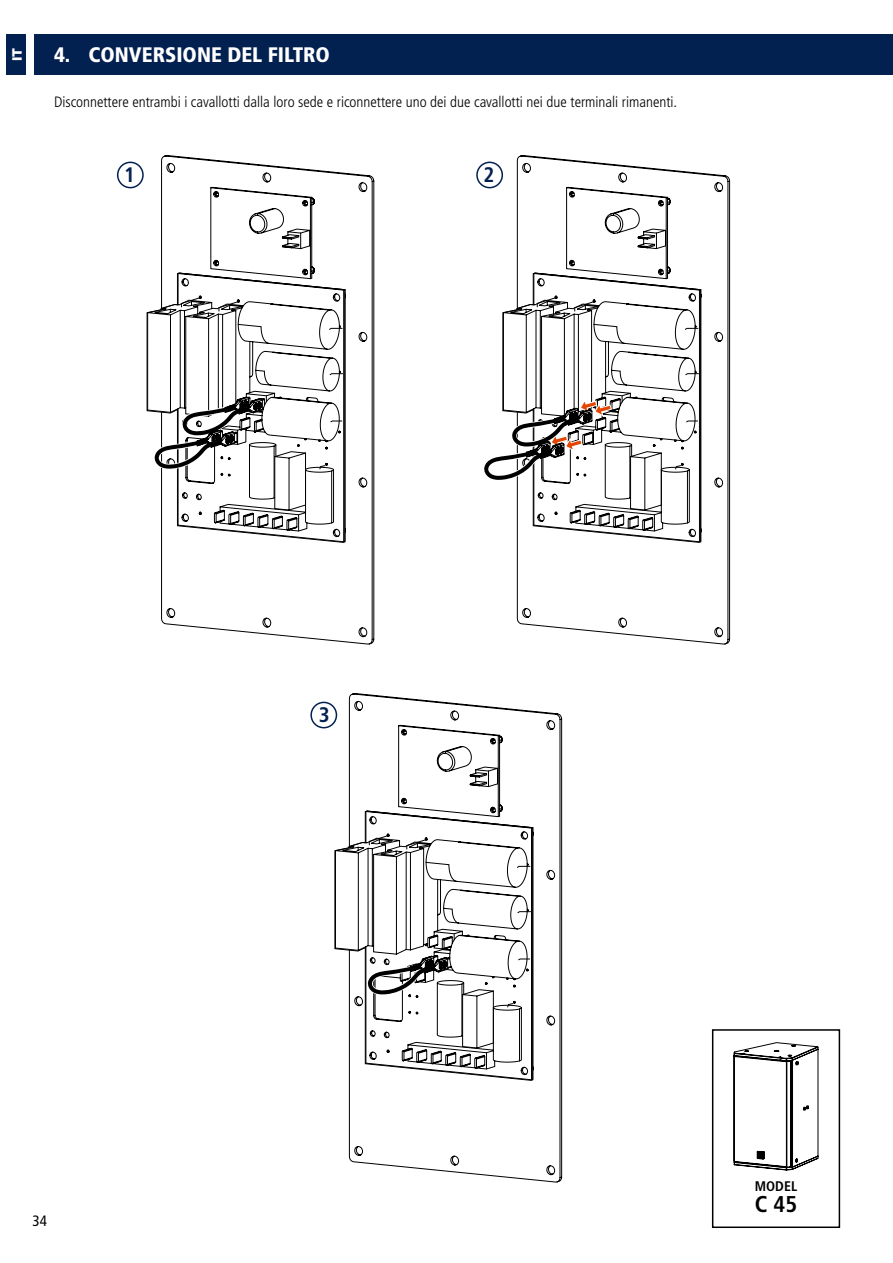
<style>
.page{position:relative;width:893px;height:1263px;background:#fff}
.page>*{position:absolute;margin:0;border:0;box-sizing:border-box;transform-origin:0 0}
.t1{font:700 condensed 22.8px "Frutiger LT Std";color:#000}
.t2{font:900 condensed 21px "Frutiger LT Std";color:#fff}
.t3{font:700 condensed 21px "Frutiger LT Std";color:#022050}
.t4{font:300 condensed 15px "Frutiger LT Std";color:#000}
.t5{font:condensed 15px "Frutiger LT Std";color:#000}
.t6{font:700 condensed 13.95px "Frutiger LT Std";color:#000}
.t7{font:900 13.5px "Gotham";color:#fff}
</style>
<div class="page">
<div style="left:6px;top:34px;width:20px;height:41px;background:#022050"></div>
<div style="left:34px;top:34px;width:859px;height:41px;background:#022050"></div>
<svg style="left:161px;top:155px;width:214px;height:490px"></svg>
<svg style="left:147px;top:272px;width:199px;height:270px"></svg>
<svg style="left:152px;top:293px;width:191px;height:244px"></svg>
<svg style="left:349px;top:693px;width:214px;height:490px"></svg>
<svg style="left:335px;top:810px;width:199px;height:270px"></svg>
<svg style="left:366px;top:831px;width:165px;height:244px"></svg>
<svg style="left:517px;top:155px;width:213px;height:490px"></svg>
<svg style="left:516px;top:272px;width:186px;height:270px"></svg>
<svg style="left:484px;top:293px;width:215px;height:244px"></svg>
<div style="left:712px;top:1029px;width:128px;height:199px;border:2px solid #000"></div>
<svg style="left:733px;top:1042px;width:86px;height:129px"></svg>
<div style="left:117px;top:162px;width:27px;height:26px;border:2px solid #022050;border-radius:50%"></div>
<div style="left:476px;top:162px;width:27px;height:26px;border:2px solid #022050;border-radius:50%"></div>
<div style="left:310px;top:702px;width:27px;height:26px;border:2px solid #022050;border-radius:50%"></div>
<p class="t7" style="left:8px;top:61px;width:15px;rotate:-90deg">IT</p>
<h2 class="t2" style="left:54px;top:42px;width:278px">4. CONVERSIONE DEL FILTRO</h2>
<p class="t4" style="left:54px;top:94px;width:622px">Disconnettere entrambi i cavallotti dalla loro sede e riconnettere uno dei due cavallotti nei due terminali rimanenti.</p>
<h2 class="t3" style="left:124px;top:162px;width:12px">1</h2>
<h2 class="t3" style="left:483px;top:162px;width:12px">2</h2>
<p class="t5" style="left:33px;top:1211px;width:16px">34</p>
<h2 class="t3" style="left:319px;top:702px;width:12px">3</h2>
<p class="t6" style="left:755px;top:1178px;width:44px">MODEL</p>
<h1 class="t1" style="left:755px;top:1191px;width:44px">C 45</h1>
</div>
